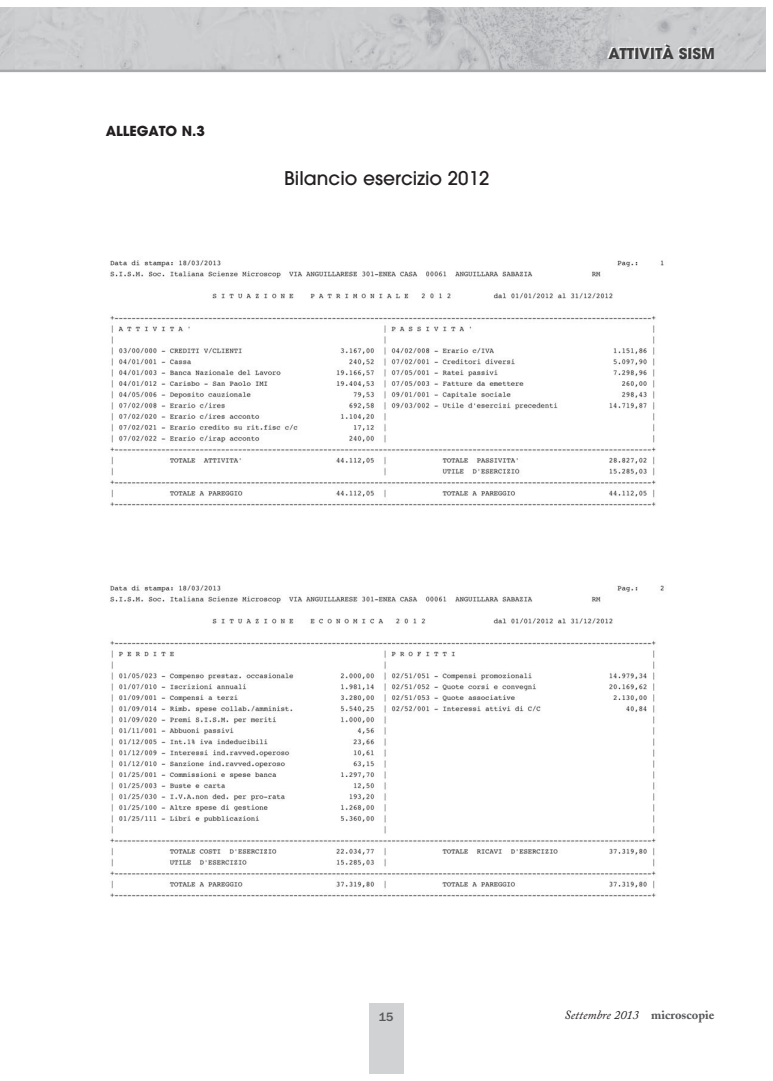
<style>
.page{position:relative;width:773px;height:1081px;background:#fff}
.page>*{position:absolute;margin:0;border:0;box-sizing:border-box;transform-origin:0 0}
.t1{font:500 18.75px "Avant Garde";color:#231f20}
.t2{font:700 15px "Avant Garde";color:#3e3e3f}
.t3{font:700 13.75px "Avant Garde";color:#231f20}
.t4{font:italic 12.5px "Adobe Caslon";color:#231f20}
.t5{font:500 12.5px "Franklin Gothic";color:#57585a}
.s1{font-weight:700;font-style:normal;color:#57585a}
</style>
<div class="page">
<img style="left:110px;top:260px;width:554px;height:246px">
<img style="left:110px;top:585px;width:554px;height:313px">
<div style="left:369px;top:1003px;width:34px;height:71px;background:#d1d2d4"></div>
<img style="left:14px;top:7px;width:751px;height:63px">
<div style="left:0;top:7px;width:14px;height:64px;background:#cacbcd"></div>
<hr style="left:0;top:70px;width:765px;height:2px;background:#a8a9ad">
<p class="t3" style="left:106px;top:126px;width:101px">ALLEGATO N.3</p>
<h1 class="t1" style="left:284px;top:172px;width:207px">Bilancio esercizio 2012</h1>
<p class="t2" style="left:608px;top:48px;width:108px">ATTIVITÀ SISM</p>
<p class="t5" style="left:379px;top:1012px;width:16px">15</p>
<p class="t4" style="left:564px;top:1011px;width:151px">Settembre 2013 <span class="s1">microscopie</span></p>
</div>
